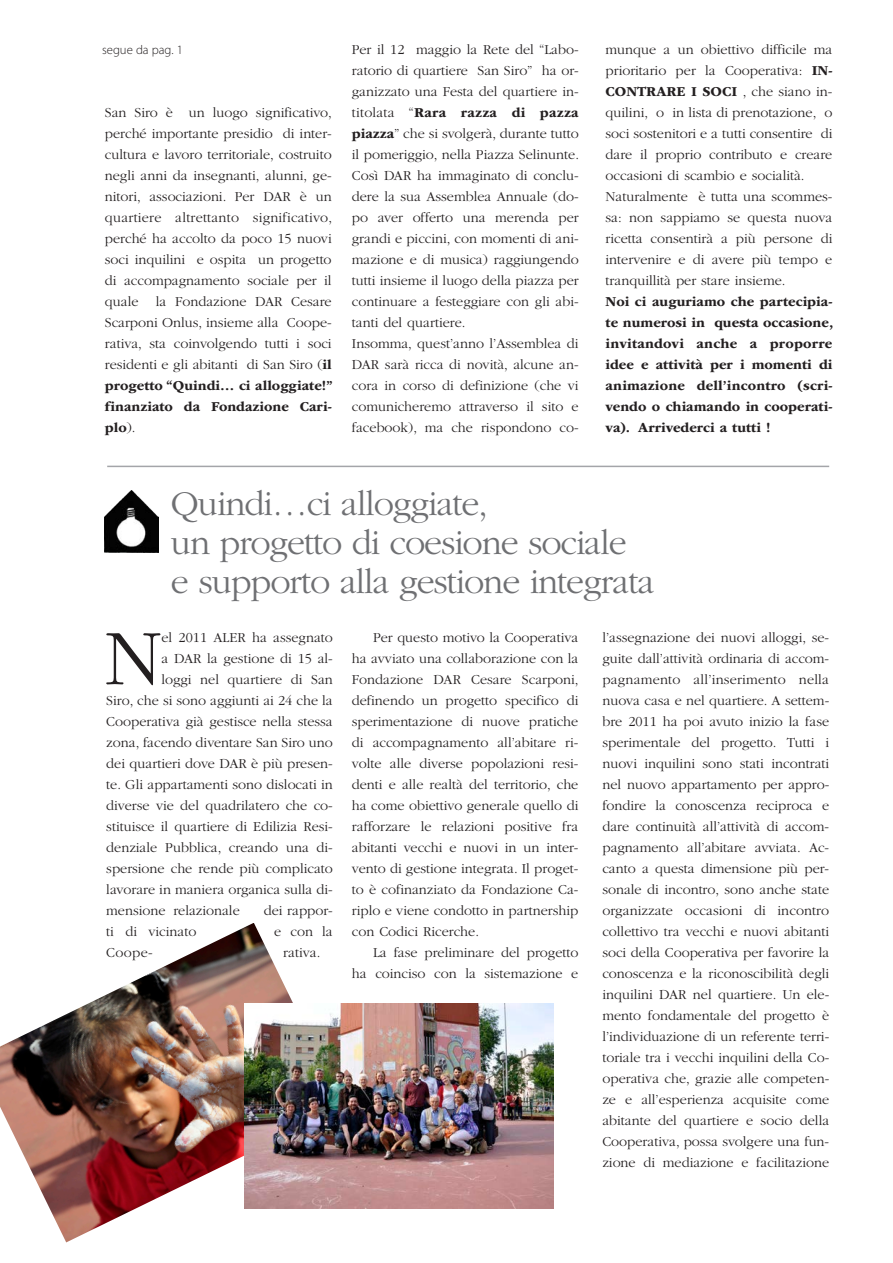
<style>
.page{position:relative;width:893px;height:1263px;background:#fff}
.page>*{position:absolute;margin:0;border:0;box-sizing:border-box;transform-origin:0 0}
.t1{font:300 81.6px "ITC Garamond Std";color:#231f20}
.t2{font:300 36px/39px "ITC Garamond Std";letter-spacing:-.03em;color:#6f7073}
.t3{font:300 14.25px/21px "ITC Garamond Std";color:#231f20;text-align:justify}
.t4{font:700 14.25px/21px "ITC Garamond Std";color:#231f20;text-align:justify}
.t5{font:300 12.75px "Myriad Pro";color:#231f20}
.s1{font-weight:700}
</style>
<div class="page">
<img style="left:0;top:923px;width:293px;height:319px">
<hr style="left:107px;top:466px;width:722px;height:1px;background:#a4a5a9">
<img style="left:244px;top:1003px;width:309px;height:206px">
<img style="left:105px;top:490px;width:54px;height:63px">
<p class="t5" style="left:102px;top:42px;width:82px">segue da pag. 1</p>
<p class="t3" style="left:105px;top:102px;width:230px">San Siro è un luogo significativo, perché importante presidio di inter&shy;cultura e lavoro territoriale, costruito negli anni da insegnanti, alunni, ge&shy;nitori, associazioni. Per DAR è un quartiere altrettanto significativo, perché ha accolto da poco 15 nuovi soci inquilini e ospita un progetto di accompagnamento sociale per il quale la Fondazione DAR Cesare Scarponi Onlus, insieme alla Coope&shy;rativa, sta coinvolgendo tutti i soci residenti e gli abitanti di San Siro (<span class="s1">il progetto “Quindi… ci alloggiate!” finanziato da Fondazione Cari&shy;plo</span>).</p>
<p class="t3" style="left:352px;top:39px;width:229px;text-align:left">Per il 12 maggio la Rete del “Labo&shy;ratorio di quartiere San Siro” ha or&shy;ganizzato una Festa del quartiere in&shy;titolata “<span class="s1">Rara razza di pazza piazza</span>” che si svolgerà, durante tutto il pomeriggio, nella Piazza Selinunte.<br>Così DAR ha immaginato di conclu&shy;dere la sua Assemblea Annuale (do&shy;po aver offerto una merenda per grandi e piccini, con momenti di ani&shy;mazione e di musica) raggiungendo tutti insieme il luogo della piazza per continuare a festeggiare con gli abi&shy;tanti del quartiere.<br>Insomma, quest’anno l’Assemblea di DAR sarà ricca di novità, alcune an&shy;cora in corso di definizione (che vi comunicheremo attraverso il sito e facebook), ma che rispondono co-</p>
<p class="t3" style="left:606px;top:39px;width:228px;text-align:left">munque a un obiettivo difficile ma prioritario per la Cooperativa: <span class="s1">IN-CONTRARE I SOCI</span> , che siano in&shy;quilini, o in lista di prenotazione, o soci sostenitori e a tutti consentire di dare il proprio contributo e creare occasioni di scambio e socialità.<br>Naturalmente è tutta una scommes&shy;sa: non sappiamo se questa nuova ricetta consentirà a più persone di intervenire e di avere più tempo e tranquillità per stare insieme.</p>
<p class="t4" style="left:606px;top:291px;width:229px">Noi ci auguriamo che partecipia&shy;te numerosi in questa occasione, invitandovi anche a proporre idee e attività per i momenti di animazione dell’incontro (scri&shy;vendo o chiamando in cooperati&shy;va). Arrivederci a tutti !</p>
<h2 class="t2" style="left:171px;top:485px;width:485px">Quindi…ci alloggiate,<br>un progetto di coesione sociale<br>e supporto alla gestione integrata</h2>
<p class="t3" style="left:602px;top:627px;width:228px">l’assegnazione dei nuovi alloggi, se&shy;guite dall’attività ordinaria di accom&shy;pagnamento all’inserimento nella nuova casa e nel quartiere. A settem&shy;bre 2011 ha poi avuto inizio la fase sperimentale del progetto. Tutti i nuovi inquilini sono stati incontrati nel nuovo appartamento per appro&shy;fondire la conoscenza reciproca e dare continuità all’attività di accom&shy;pagnamento all’abitare avviata. Ac&shy;canto a questa dimensione più per&shy;sonale di incontro, sono anche state organizzate occasioni di incontro collettivo tra vecchi e nuovi abitanti soci della Cooperativa per favorire la conoscenza e la riconoscibilità degli inquilini DAR nel quartiere. Un ele&shy;mento fondamentale del progetto è l’individuazione di un referente terri&shy;toriale tra i vecchi inquilini della Co&shy;operativa che, grazie alle competen&shy;ze e all’esperienza acquisite come abitante del quartiere e socio della Cooperativa, possa svolgere una fun&shy;zione di mediazione e facilitazione</p>
<h1 class="t1" style="left:104px;top:615px;width:59px">N</h1>
<p class="t3" style="left:161px;top:627px;width:173px">el 2011 ALER ha assegnato</p>
<p class="t3" style="left:352px;top:627px;width:228px;text-indent:21px">Per questo motivo la Cooperativa ha avviato una collaborazione con la Fondazione DAR Cesare Scarponi, definendo un progetto specifico di sperimentazione di nuove pratiche di accompagnamento all’abitare ri&shy;volte alle diverse popolazioni resi&shy;denti e alle realtà del territorio, che ha come obiettivo generale quello di rafforzare le relazioni positive fra abitanti vecchi e nuovi in un inter&shy;vento di gestione integrata. Il proget&shy;to è cofinanziato da Fondazione Ca&shy;riplo e viene condotto in partnership con Codici Ricerche.</p>
<p class="t3" style="left:352px;top:942px;width:228px;text-align:right">La fase preliminare del progetto<br>ha coinciso con la sistemazione e</p>
<p class="t3" style="left:161px;top:648px;width:173px">a DAR la gestione di 15 al-</p>
<p class="t3" style="left:161px;top:669px;width:173px">loggi nel quartiere di San</p>
<p class="t3" style="left:106px;top:690px;width:228px">Siro, che si sono aggiunti ai 24 che la</p>
<p class="t3" style="left:106px;top:711px;width:228px">Cooperativa già gestisce nella stessa</p>
<p class="t3" style="left:106px;top:732px;width:228px">zona, facendo diventare San Siro uno</p>
<p class="t3" style="left:106px;top:753px;width:228px">dei quartieri dove DAR è più presen-</p>
<p class="t3" style="left:106px;top:774px;width:228px">te. Gli appartamenti sono dislocati in</p>
<p class="t3" style="left:106px;top:795px;width:228px">diverse vie del quadrilatero che co-</p>
<p class="t3" style="left:106px;top:816px;width:228px">stituisce il quartiere di Edilizia Resi-</p>
<p class="t3" style="left:106px;top:837px;width:228px">denziale Pubblica, creando una di-</p>
<p class="t3" style="left:106px;top:858px;width:228px">spersione che rende più complicato</p>
<p class="t3" style="left:106px;top:879px;width:228px">lavorare in maniera organica sulla di-</p>
<p class="t3" style="left:106px;top:900px;width:135px">mensione relazionale</p>
<p class="t3" style="left:264px;top:900px;width:70px">dei rappor-</p>
<p class="t3" style="left:106px;top:921px;width:92px">ti di vicinato</p>
<p class="t3" style="left:274px;top:921px;width:60px">e con la</p>
<p class="t3" style="left:106px;top:942px;width:48px">Coope-</p>
<p class="t3" style="left:283px;top:942px;width:39px">rativa.</p>
</div>
